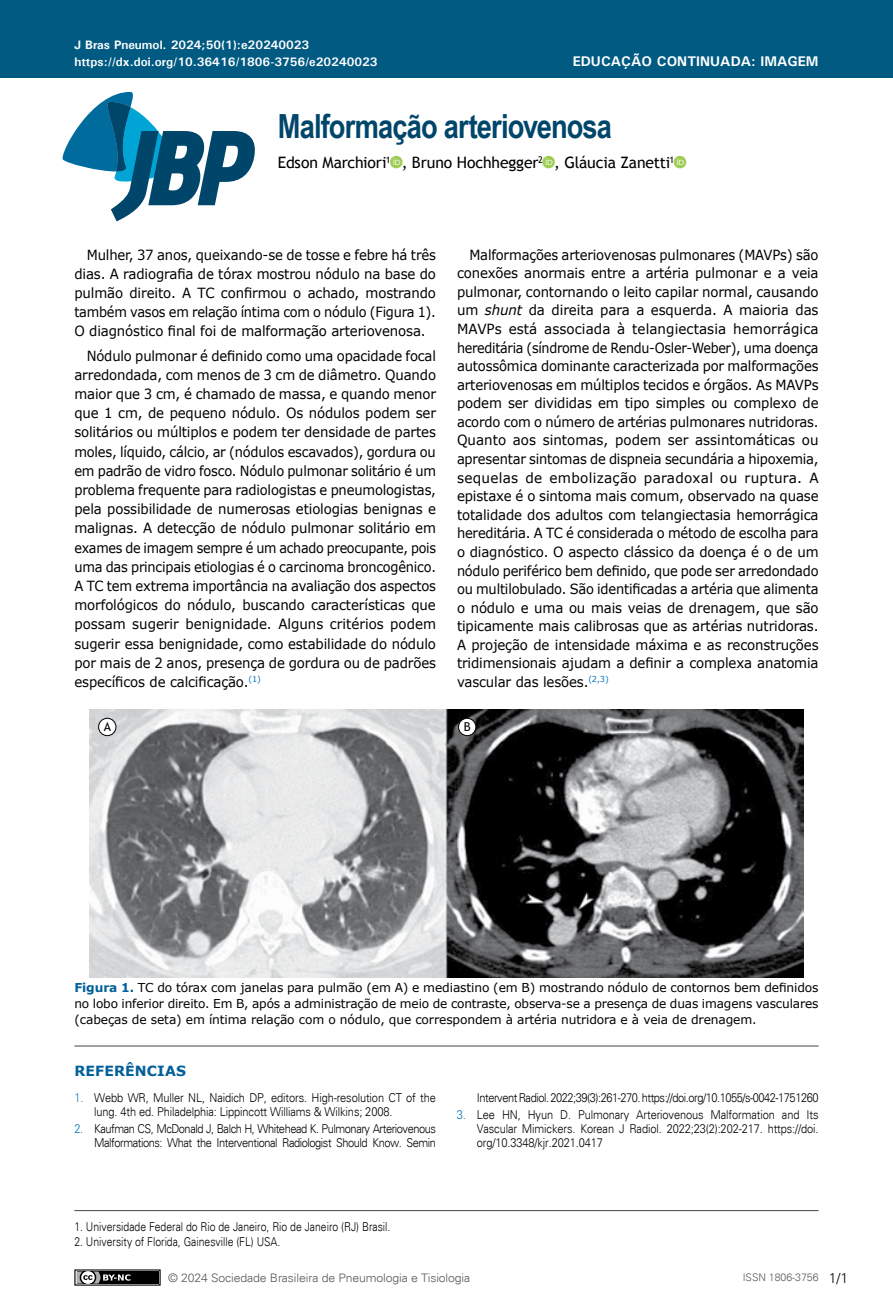
<style>
.page{position:relative;width:893px;height:1315px;background:#fff}
.page>*{position:absolute;margin:0;border:0;box-sizing:border-box;transform-origin:0 0}
.t1{font:700 33.25px "Arial Narrow";letter-spacing:-.025em;color:#00466b}
.t2{font:21px "ID font Regular";color:#9dcc52}
.t3{font:15.75px "Trebuchet MS";letter-spacing:-.01em;color:#000}
.t4{font:14px/18.6px "Verdana";letter-spacing:-.01em;color:#000;text-align:justify;scale:.94 1}
.t5{font:700 14px "Univers";color:#fff}
.t6{font:700 14px "Verdana";letter-spacing:.01em;color:#01609a}
.t7{font:300 14px "Univers";color:#000}
.t8{font:12.25px/15.8px "Verdana";letter-spacing:-.01em;color:#000;text-align:justify}
.t9{font:300 12.25px/14px "Univers";letter-spacing:-.01em;color:#000;scale:.9 1}
.t10{font:300 12.25px/14px "Univers";letter-spacing:-.04em;color:#000;text-align:right;scale:.9 1}
.t11{font:300 12.25px "Univers";letter-spacing:-.01em;color:#000;scale:.85 1}
.t12{font:700 12.25px "Univers";color:#fff}
.t13{font:12.25px "Trebuchet MS";color:#000}
.t14{font:300 11.72px "Univers";letter-spacing:-.01em;color:#58595b;scale:1.04 1}
.t15{font:300 10.5px "Univers";color:#58595b}
.s1{font-family:"ID font Regular";font-size:21px;color:#9dcc52}
.s2{font-style:italic}
.s3{font-weight:700;color:#01609a}
.s4{color:#0072bc}
</style>
<div class="page">
<div style="left:0;top:0;width:893px;height:78px;background:#005a82"></div>
<svg style="left:62px;top:91px;width:193px;height:130px"></svg>
<div style="left:75px;top:1270px;width:85px;height:15px;background:#000"></div>
<div style="left:74px;top:1269px;width:87px;height:16px;border:1px solid #000"></div>
<svg style="left:74px;top:1269px;width:56px;height:17px"></svg>
<hr style="left:74px;top:1210px;width:745px;height:1px;background:#464547">
<img style="left:90px;top:709px;width:713px;height:268px">
<div style="left:99px;top:718px;width:17px;height:17px;background:#fff;border-radius:50%"></div>
<div style="left:98px;top:718px;width:18px;height:18px;border:1px solid #000;border-radius:50%"></div>
<div style="left:458px;top:718px;width:18px;height:17px;background:#fff;border-radius:50%"></div>
<div style="left:458px;top:718px;width:18px;height:18px;border:1px solid #000;border-radius:50%"></div>
<hr style="left:74px;top:1045px;width:745px;height:1px;background:#464547">
<p class="t12" style="left:74px;top:37px;width:236px">J Bras Pneumol. 2024;50(1):e20240023</p>
<p class="t12" style="left:74px;top:54px;width:305px">https://dx.doi.org/10.36416/1806-3756/e20240023</p>
<p class="t5" style="left:573px;top:52px;width:247px">EDUCAÇÃO CONTINUADA: IMAGEM</p>
<h1 class="t1" style="left:278px;top:101px;width:336px">Malformação arteriovenosa</h1>
<p class="t3" style="left:278px;top:153px;width:398px">Edson Marchiori<sup>1</sup><span class="s1">a</span>, Bruno Hochhegger<sup>2</sup><span class="s1">a</span>, Gláucia Zanetti<sup>1</sup></p>
<h2 class="t2" style="left:674px;top:151px;width:14px">a</h2>
<p class="t4" style="left:74px;top:245px;width:386px;line-height:19.2px;text-indent:12px">Mulher, 37 anos, queixando-se de tosse e febre há três dias. A radiografia de tórax mostrou nódulo na base do pulmão direito. A TC confirmou o achado, mostrando também vasos em relação íntima com o nódulo (Figura 1).<br>O diagnóstico final foi de malformação arteriovenosa.</p>
<p class="t4" style="left:74px;top:346px;width:386px;line-height:19.2px;text-indent:12px">Nódulo pulmonar é definido como uma opacidade focal arredondada, com menos de 3 cm de diâmetro. Quando maior que 3 cm, é chamado de massa, e quando menor que 1 cm, de pequeno nódulo. Os nódulos podem ser solitários ou múltiplos e podem ter densidade de partes moles, líquido, cálcio, ar (nódulos escavados), gordura ou em padrão de vidro fosco. Nódulo pulmonar solitário é um problema frequente para radiologistas e pneumologistas, pela possibilidade de numerosas etiologias benignas e malignas. A detecção de nódulo pulmonar solitário em exames de imagem sempre é um achado preocupante, pois uma das principais etiologias é o carcinoma broncogênico.<br>A TC tem extrema importância na avaliação dos aspectos morfológicos do nódulo, buscando características que possam sugerir benignidade. Alguns critérios podem sugerir essa benignidade, como estabilidade do nódulo por mais de 2 anos, presença de gordura ou de padrões específicos de calcificação.<sup>(1)</sup></p>
<p class="t4" style="left:457px;top:245px;width:386px;text-indent:12px">Malformações arteriovenosas pulmonares (MAVPs) são conexões anormais entre a artéria pulmonar e a veia pulmonar, contornando o leito capilar normal, causando um <span class="s2">shunt</span> da direita para a esquerda. A maioria das MAVPs está associada à telangiectasia hemorrágica hereditária (síndrome de Rendu-Osler-Weber), uma doença autossômica dominante caracterizada por malformações arteriovenosas em múltiplos tecidos e órgãos. As MAVPs podem ser divididas em tipo simples ou complexo de acordo com o número de artérias pulmonares nutridoras.<br>Quanto aos sintomas, podem ser assintomáticas ou apresentar sintomas de dispneia secundária a hipoxemia, sequelas de embolização paradoxal ou ruptura. A epistaxe é o sintoma mais comum, observado na quase totalidade dos adultos com telangiectasia hemorrágica hereditária. A TC é considerada o método de escolha para o diagnóstico. O aspecto clássico da doença é o de um nódulo periférico bem definido, que pode ser arredondado ou multilobulado. São identificadas a artéria que alimenta o nódulo e uma ou mais veias de drenagem, que são tipicamente mais calibrosas que as artérias nutridoras.<br>A projeção de intensidade máxima e as reconstruções tridimensionais ajudam a definir a complexa anatomia vascular das lesões.<sup>(2,3)</sup></p>
<p class="t13" style="left:104px;top:719px;width:9px">A</p>
<p class="t13" style="left:464px;top:719px;width:8px">B</p>
<p class="t8" style="left:74px;top:980px;width:746px"><span class="s3">Figura 1.</span> TC do tórax com janelas para pulmão (em A) e mediastino (em B) mostrando nódulo de contornos bem definidos no lobo inferior direito. Em B, após a administração de meio de contraste, observa-se a presença de duas imagens vasculares (cabeças de seta) em íntima relação com o nódulo, que correspondem à artéria nutridora e à veia de drenagem.</p>
<p class="t6" style="left:74px;top:1062px;width:113px">REFERÊNCIAS</p>
<p class="t9" style="left:94px;top:1090px;width:381px;text-indent:-20px"><span class="s4">1.</span> Webb WR, Muller NL, Naidich DP, editors. High-resolution CT of the lung. 4th ed. Philadelphia: Lippincott Williams &amp; Wilkins; 2008.</p>
<p class="t10" style="left:74px;top:1121px;width:403px"><span class="s4">2.</span> Kaufman CS, McDonald J, Balch H, Whitehead K. Pulmonary Arteriovenous<br>Malformations: What the Interventional Radiologist Should Know. Semin</p>
<p class="t10" style="left:477px;top:1090px;width:381px">Intervent Radiol. 2022;39(3):261-270. https://doi.org/10.1055/s-0042-1751260</p>
<p class="t9" style="left:477px;top:1107px;width:381px;text-align:justify;text-indent:-20px"><span class="s4">3.</span> Lee HN, Hyun D. Pulmonary Arteriovenous Malformation and Its Vascular Mimickers. Korean J Radiol. 2022;23(2):202-217. https://doi. org/10.3348/kjr.2021.0417</p>
<p class="t11" style="left:74px;top:1219px;width:373px">1. Universidade Federal do Rio de Janeiro, Rio de Janeiro (RJ) Brasil.</p>
<p class="t11" style="left:74px;top:1233px;width:244px">2. University of Florida, Gainesville (FL) USA.</p>
<p class="t14" style="left:168px;top:1270px;width:292px">© 2024 Sociedade Brasileira de Pneumologia e Tisiologia</p>
<p class="t15" style="left:743px;top:1271px;width:77px">ISSN 1806-3756</p>
<p class="t7" style="left:829px;top:1269px;width:21px">1/1</p>
</div>
